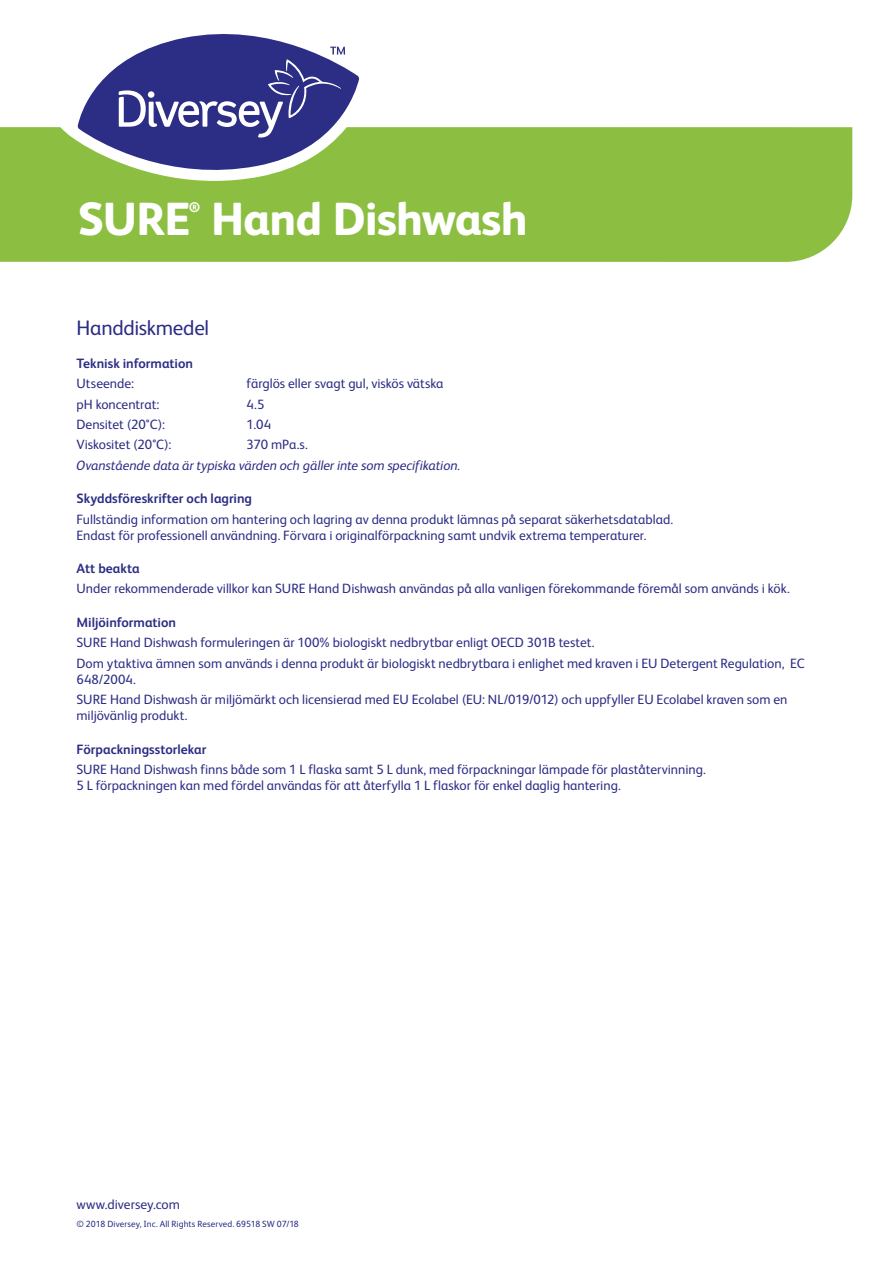
<style>
.page{position:relative;width:893px;height:1263px;background:#fff}
.page>*{position:absolute;margin:0;border:0;box-sizing:border-box;transform-origin:0 0}
.t1{font:800 46.5px "FS Albert Pro";letter-spacing:-.015em;color:#fff}
.t2{font:21px "FS Albert Pro";letter-spacing:-.015em;color:#2c2d84}
.t3{font:800 13.95px "FS Albert Pro";color:#fff}
.t4{font:13.5px/16.2px "FS Albert Pro";color:#2c2d84}
.t5{font:700 13.5px "FS Albert Pro";color:#2c2d84}
.t6{font:italic 13.5px "FS Albert Pro";letter-spacing:-.005em;color:#2c2d84}
.t7{font:9px "FS Albert Pro";letter-spacing:.005em;color:#2c2d84}
</style>
<div class="page">
<div style="left:0;top:127px;width:852px;height:135px;background:#8cbf41"></div>
<svg style="left:58px;top:78px;width:316px;height:103px"></svg>
<svg style="left:78px;top:34px;width:281px;height:148px"></svg>
<svg style="left:119px;top:47px;width:226px;height:91px;background:#4f5098"></svg>
<h1 class="t1" style="left:78px;top:183px;width:452px">SURE Hand Dishwash</h1>
<p class="t3" style="left:189px;top:196px;width:13px">®</p>
<h2 class="t2" style="left:77px;top:313px;width:134px">Handdiskmedel</h2>
<p class="t5" style="left:77px;top:353px;width:118px">Teknisk information</p>
<p class="t4" style="left:77px;top:374px;width:59px">Utseende:</p>
<p class="t4" style="left:247px;top:374px;width:198px">färglös eller svagt gul, viskös vätska</p>
<p class="t4" style="left:77px;top:395px;width:84px">pH koncentrat:</p>
<p class="t4" style="left:247px;top:395px;width:20px">4.5</p>
<p class="t4" style="left:77px;top:415px;width:90px">Densitet (20°C):</p>
<p class="t4" style="left:247px;top:415px;width:26px">1.04</p>
<p class="t4" style="left:77px;top:436px;width:96px">Viskositet (20°C):</p>
<p class="t4" style="left:247px;top:436px;width:63px">370 mPa.s.</p>
<p class="t6" style="left:77px;top:456px;width:385px">Ovanstående data är typiska värden och gäller inte som specifikation.</p>
<p class="t5" style="left:77px;top:489px;width:177px">Skyddsföreskrifter och lagring</p>
<p class="t4" style="left:77px;top:510px;width:598px">Fullständig information om hantering och lagring av denna produkt lämnas på separat säkerhetsdatablad.<br>Endast för professionell användning. Förvara i originalförpackning samt undvik extrema temperaturer.</p>
<p class="t5" style="left:77px;top:559px;width:65px">Att beakta</p>
<p class="t4" style="left:77px;top:580px;width:715px">Under rekommenderade villkor kan SURE Hand Dishwash användas på alla vanligen förekommande föremål som används i kök.</p>
<p class="t5" style="left:77px;top:612px;width:101px">Miljöinformation</p>
<p class="t4" style="left:77px;top:631px;width:730px;line-height:20.4px">SURE Hand Dishwash formuleringen är 100% biologiskt nedbrytbar enligt OECD 301B testet.<br>Dom ytaktiva ämnen som används i denna produkt är biologiskt nedbrytbara i enlighet med kraven i EU Detergent Regulation, EC</p>
<p class="t4" style="left:77px;top:668px;width:712px;line-height:20.4px">648/2004.<br>SURE Hand Dishwash är miljömärkt och licensierad med EU Ecolabel (EU: NL/019/012) och uppfyller EU Ecolabel kraven som en</p>
<p class="t4" style="left:77px;top:707px;width:112px">miljövänlig produkt.</p>
<p class="t5" style="left:77px;top:739px;width:131px">Förpackningsstorlekar</p>
<p class="t4" style="left:77px;top:760px;width:631px">SURE Hand Dishwash finns både som 1 L flaska samt 5 L dunk, med förpackningar lämpade för plaståtervinning.<br>5 L förpackningen kan med fördel användas för att återfylla 1 L flaskor för enkel daglig hantering.</p>
<p class="t4" style="left:77px;top:1195px;width:105px">www.diversey.com</p>
<p class="t7" style="left:77px;top:1217px;width:224px">© 2018 Diversey, Inc. All Rights Reserved. 69518 SW 07/18</p>
</div>
